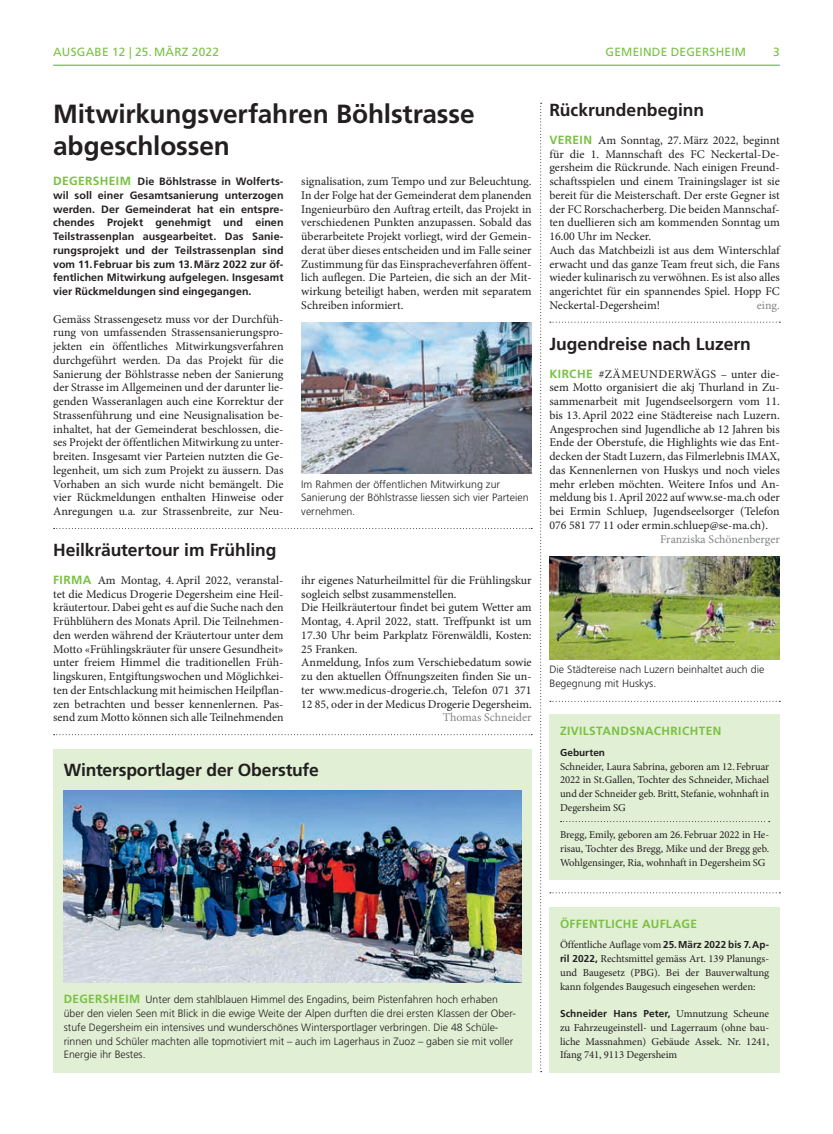
<style>
.page{position:relative;width:833px;height:1134px;background:#fff}
.page>*{position:absolute;margin:0;border:0;box-sizing:border-box;transform-origin:0 0}
.t1{font:700 26.25px/31.2px "Frutiger LT Std";letter-spacing:-.005em;color:#231f20}
.t2{font:700 17.5px "Frutiger LT Std";letter-spacing:-.005em;color:#231f20}
.t3{font:11.88px/13.8px "Minion Pro";color:#231f20;text-align:justify}
.t4{font:11.88px "Minion Pro";color:#808285}
.t5{font:11.88px "Frutiger LT Std";letter-spacing:.02em;color:#79c142}
.t6{font:700 11.88px "Frutiger LT Std";letter-spacing:.035em;color:#79c142}
.t7{font:10.62px/13.8px "Minion Pro";letter-spacing:-.005em;color:#231f20;text-align:justify}
.t8{font:300 10.62px/13.8px "Frutiger LT Std";color:#231f20}
.t9{font:700 10.62px/13.8px "Frutiger LT Std";letter-spacing:.005em;color:#231f20;text-align:justify}
.t10{font:700 10px "Frutiger LT Std";letter-spacing:.005em;color:#231f20}
.s1{font-size:11.88px;color:#79c142}
.s2{font-family:"Frutiger LT Std";font-weight:700;color:#79c142}
.s3{font-weight:700;font-size:11.88px;color:#79c142}
.s4{font-family:"Frutiger LT Std";font-weight:700;font-size:10px}
.s5{font-family:"Minion Pro";font-weight:400;font-size:10.62px}
</style>
<div class="page">
<hr style="left:53px;top:65px;width:727px;height:1px;background:#79c142">
<svg style="left:540px;top:103px;width:1px;height:969px"></svg>
<svg style="left:54px;top:734px;width:478px;height:1px"></svg>
<svg style="left:54px;top:528px;width:478px;height:1px"></svg>
<svg style="left:550px;top:322px;width:230px;height:1px"></svg>
<svg style="left:550px;top:892px;width:230px;height:1px"></svg>
<svg style="left:550px;top:701px;width:230px;height:1px"></svg>
<div style="left:53px;top:749px;width:478px;height:323px;background:#e1efd4"></div>
<div style="left:549px;top:714px;width:231px;height:165px;background:#e1efd4"></div>
<svg style="left:560px;top:821px;width:209px;height:1px"></svg>
<div style="left:549px;top:907px;width:231px;height:165px;background:#e1efd4"></div>
<img style="left:301px;top:323px;width:230px;height:151px">
<img style="left:64px;top:790px;width:457px;height:193px">
<img style="left:549px;top:557px;width:231px;height:102px">
<p class="t5" style="left:53px;top:45px;width:18px">AUSGABE</p>
<p class="t5" style="left:112px;top:45px;width:108px">12 | 25. MÄRZ 2022</p>
<p class="t5" style="left:605px;top:45px;width:142px">GEMEINDE DEGERSHEIM</p>
<p class="t5" style="left:773px;top:45px;width:8px">3</p>
<h1 class="t1" style="left:53px;top:99px;width:423px">Mitwirkungsverfahren Böhlstrasse abgeschlossen</h1>
<p class="t9" style="left:53px;top:175px;width:232px"><span class="s1">DEGERSHEIM</span> Die Böhlstrasse in Wolferts&shy;wil soll einer Gesamtsanierung unterzogen werden. Der Gemeinderat hat ein entspre&shy;chendes Projekt genehmigt und einen Teilstrassenplan ausgearbeitet. Das Sanie&shy;rungsprojekt und der Teilstrassenplan sind vom 11.Februar bis zum 13.März 2022 zur öf&shy;fentlichen Mitwirkung aufgelegen. Insgesamt vier Rückmeldungen sind eingegangen.</p>
<p class="t3" style="left:53px;top:312px;width:232px">Gemäss Strassengesetz muss vor der Durchfüh&shy;rung von umfassenden Strassensanierungspro&shy;jekten ein öffentliches Mitwirkungsverfahren durchgeführt werden. Da das Projekt für die Sanierung der Böhlstrasse neben der Sanierung der Strasse im Allgemeinen und der darunter lie&shy;genden Wasseranlagen auch eine Korrektur der Strassenführung und eine Neusignalisation be&shy;inhaltet, hat der Gemeinderat beschlossen, die&shy;ses Projekt der öffentlichen Mitwirkung zu unter&shy;breiten. Insgesamt vier Parteien nutzten die Ge&shy;legenheit, um sich zum Projekt zu äussern. Das Vorhaben an sich wurde nicht bemängelt. Die vier Rückmeldungen enthalten Hinweise oder Anregungen u.a. zur Strassenbreite, zur Neu-</p>
<p class="t3" style="left:301px;top:175px;width:232px">signalisation, zum Tempo und zur Beleuchtung.<br>In der Folge hat der Gemeinderat dem planenden Ingenieurbüro den Auftrag erteilt, das Projekt in verschiedenen Punkten anzupassen. Sobald das überarbeitete Projekt vorliegt, wird der Gemein&shy;derat über dieses entscheiden und im Falle seiner Zustimmung für das Einspracheverfahren öffent&shy;lich auflegen. Die Parteien, die sich an der Mit&shy;wirkung beteiligt haben, werden mit separatem Schreiben informiert.</p>
<p class="t8" style="left:301px;top:477px;width:229px">Im Rahmen der öffentlichen Mitwirkung zur<br>Sanierung der Böhlstrasse liessen sich vier Parteien vernehmen.</p>
<h2 class="t2" style="left:53px;top:540px;width:225px">Heilkräutertour im Frühling</h2>
<p class="t3" style="left:53px;top:573px;width:232px"><span class="s2">FIRMA</span> Am Montag, 4.April 2022, veranstal&shy;tet die Medicus Drogerie Degersheim eine Heil&shy;kräutertour. Dabei geht es auf die Suche nach den Frühblühern des Monats April. Die Teilnehmen&shy;den werden während der Kräutertour unter dem Motto «Frühlingskräuter für unsere Gesundheit» unter freiem Himmel die traditionellen Früh&shy;lingskuren, Entgiftungswochen und Möglichkei&shy;ten der Entschlackung mit heimischen Heilpflan&shy;zen betrachten und besser kennenlernen. Pas&shy;send zum Motto können sich alle Teilnehmenden</p>
<p class="t3" style="left:301px;top:573px;width:232px;text-align:left">ihr eigenes Naturheilmittel für die Frühlingskur sogleich selbst zusammenstellen.<br>Die Heilkräutertour findet bei gutem Wetter am Montag, 4.April 2022, statt. Treffpunkt ist um 17.30 Uhr beim Parkplatz Förenwäldli, Kosten:<br>25 Franken.<br>Anmeldung, Infos zum Verschiebedatum sowie zu den aktuellen Öffnungszeiten finden Sie un&shy;ter www.medicus-drogerie.ch, Telefon 071 371<br>12 85, oder in der Medicus Drogerie Degersheim.</p>
<p class="t4" style="left:443px;top:710px;width:90px">Thomas Schneider</p>
<h2 class="t2" style="left:64px;top:760px;width:256px">Wintersportlager der Oberstufe</h2>
<h2 class="t2" style="left:549px;top:100px;width:156px">Rückrundenbeginn</h2>
<p class="t3" style="left:549px;top:133px;width:232px;text-align:left"><span class="s2">VEREIN</span> Am Sonntag, 27.März 2022, beginnt für die 1. Mannschaft des FC Neckertal-De&shy;gersheim die Rückrunde. Nach einigen Freund&shy;schaftsspielen und einem Trainingslager ist sie bereit für die Meisterschaft. Der erste Gegner ist der FC Rorschacherberg. Die beiden Mannschaf&shy;ten duellieren sich am kommenden Sonntag um 16.00 Uhr im Necker.<br>Auch das Matchbeizli ist aus dem Winterschlaf erwacht und das ganze Team freut sich, die Fans wieder kulinarisch zu verwöhnen. Es ist also alles angerichtet für ein spannendes Spiel. Hopp FC Neckertal-Degersheim!</p>
<p class="t4" style="left:757px;top:297px;width:24px">eing.</p>
<h2 class="t2" style="left:549px;top:334px;width:203px">Jugendreise nach Luzern</h2>
<p class="t3" style="left:549px;top:367px;width:232px"><span class="s2">KIRCHE</span> #ZÄMEUNDERWÄGS – unter die&shy;sem Motto organisiert die akj Thurland in Zu&shy;sammenarbeit mit Jugendseelsorgern vom 11. bis 13.April 2022 eine Städtereise nach Luzern.<br>Angesprochen sind Jugendliche ab 12 Jahren bis Ende der Oberstufe, die Highlights wie das Ent&shy;decken der Stadt Luzern, das Filmerlebnis IMAX, das Kennenlernen von Huskys und noch vieles mehr erleben möchten. Weitere Infos und An&shy;meldung bis 1.April 2022 auf www.se-ma.ch oder bei Ermin Schluep, Jugendseelsorger (Telefon 076 581 77 11 oder ermin.schluep@se-ma.ch).</p>
<p class="t4" style="left:660px;top:531px;width:121px">Franziska Schönenberger</p>
<p class="t8" style="left:549px;top:663px;width:216px">Die Städtereise nach Luzern beinhaltet auch die<br>Begegnung mit Huskys.</p>
<p class="t6" style="left:560px;top:724px;width:163px">ZIVILSTANDSNACHRICHTEN</p>
<p class="t10" style="left:560px;top:746px;width:47px">Geburten</p>
<p class="t7" style="left:560px;top:759px;width:211px">Schneider, Laura Sabrina, geboren am 12.Februar 2022 in St.Gallen, Tochter des Schneider, Michael und der Schneider geb. Britt, Stefanie, wohnhaft in Degersheim SG</p>
<p class="t7" style="left:560px;top:828px;width:211px">Bregg, Emily, geboren am 26.Februar 2022 in He&shy;risau, Tochter des Bregg, Mike und der Bregg geb.<br>Wohlgensinger, Ria, wohnhaft in Degersheim SG</p>
<p class="t8" style="left:64px;top:993px;width:453px"><span class="s3">DEGERSHEIM</span> Unter dem stahlblauen Himmel des Engadins, beim Pistenfahren hoch erhaben über den vielen Seen mit Blick in die ewige Weite der Alpen durften die drei ersten Klassen der Ober&shy;stufe Degersheim ein intensives und wunderschönes Wintersportlager verbringen. Die 48 Schüle&shy;rinnen und Schüler machten alle topmotiviert mit – auch im Lagerhaus in Zuoz – gaben sie mit voller Energie ihr Bestes.</p>
<p class="t6" style="left:560px;top:917px;width:138px">ÖFFENTLICHE AUFLAGE</p>
<p class="t7" style="left:560px;top:938px;width:211px">Öffentliche Auflage vom <span class="s4">25.März 2022 bis 7.Ap&shy;ril 2022,</span> Rechtsmittel gemäss Art. 139 Planungs&shy;und Baugesetz (PBG). Bei der Bauverwaltung kann folgendes Baugesuch eingesehen werden:</p>
<p class="t10" style="left:560px;top:1008px;width:211px">Schneider Hans Peter, <span class="s5">Umnutzung Scheune</span></p>
<p class="t7" style="left:560px;top:1021px;width:211px">zu Fahrzeugeinstell- und Lagerraum (ohne bau&shy;liche Massnahmen) Gebäude Assek. Nr. 1241, Ifang 741, 9113 Degersheim</p>
</div>
